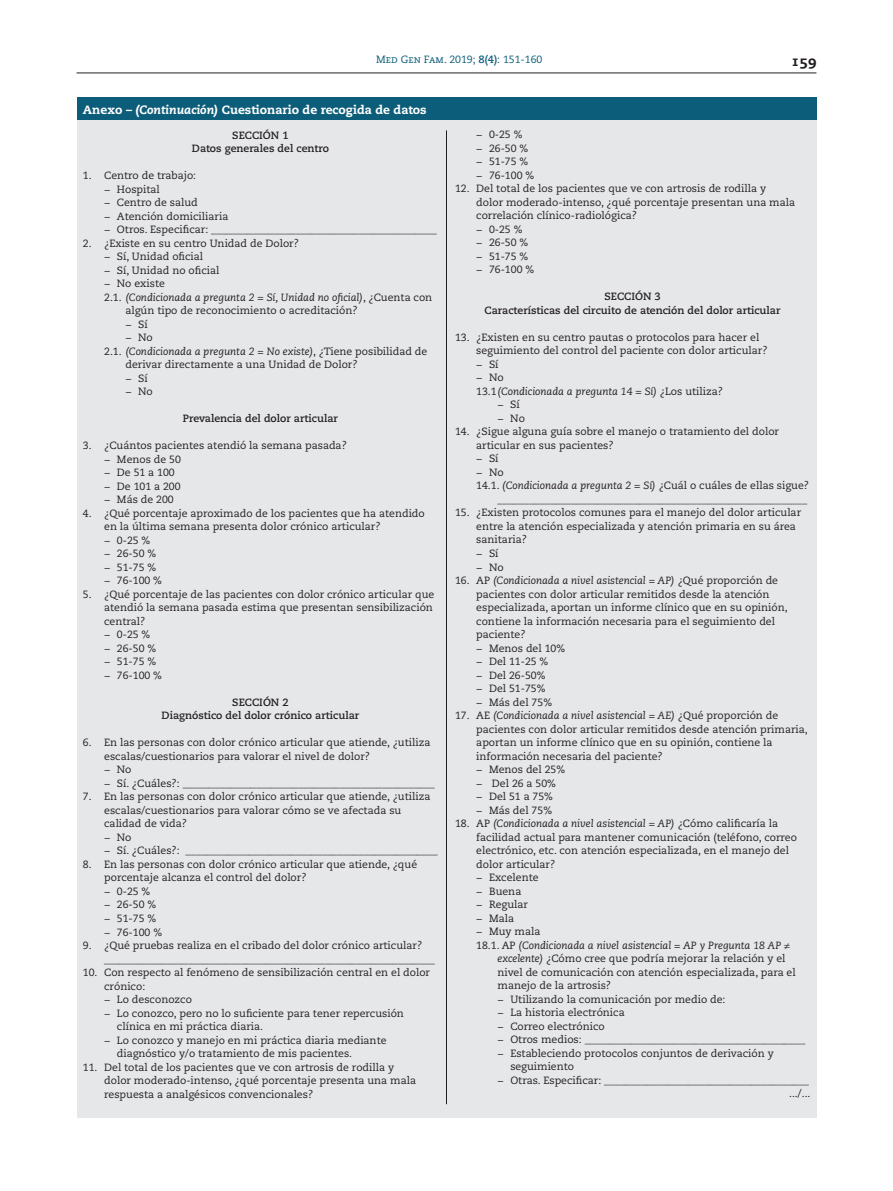
<style>
.page{position:relative;width:893px;height:1191px;background:#fff}
.page>*{position:absolute;margin:0;border:0;box-sizing:border-box;transform-origin:0 0}
.t1{font:14.25px "Caecilia Heavy SC";color:#231f20}
.t2{font:800 12px "Caecilia";color:#fff}
.t3{font:10.5px/13.5px "Caecilia";color:#231f20}
.t4{font:italic 10.5px "Caecilia";color:#231f20}
.t5{font:700 10.5px/13.5px "Caecilia";color:#231f20;text-align:center}
.t6{font:10.5px "Caecilia";color:#0c5d79}
.s1{font-family:"Caecilia Roman SC"}
.s2{font-weight:700}
.s3{font-style:italic}
.s4{font-style:normal}
</style>
<div class="page">
<hr style="left:77px;top:73px;width:739px;height:1px;background:#231f20">
<div style="left:77px;top:120px;width:739px;height:997px;background:#e6e7e9"></div>
<div style="left:77px;top:98px;width:739px;height:22px;background:#0c5d79"></div>
<hr style="left:446px;top:130px;width:1px;height:974px;background:#231f20">
<p class="t6" style="left:376px;top:53px;width:168px"><span class="s1">Med Gen Fam.</span> 2019; <span class="s2">8(4)</span>: 151-160</p>
<h1 class="t1" style="left:791px;top:52px;width:27px">159</h1>
<p class="t2" style="left:83px;top:102px;width:345px">Anexo – <span class="s3">(Continuación)</span> Cuestionario de recogida de datos</p>
<p class="t5" style="left:192px;top:128px;width:139px">SECCIÓN 1<br>Datos generales del centro</p>
<p class="t3" style="left:104px;top:169px;width:334px;text-indent:-21px">1. Centro de trabajo:<br>− Hospital<br>− Centro de salud<br>− Atención domiciliaria<br>− Otros. Especificar: ___________________________________________</p>
<p class="t3" style="left:83px;top:236px;width:218px">2. ¿Existe en su centro Unidad de Dolor?</p>
<p class="t3" style="left:104px;top:250px;width:101px">− Sí, Unidad oficial</p>
<p class="t3" style="left:104px;top:263px;width:117px">− Sí, Unidad no oficial</p>
<p class="t3" style="left:104px;top:277px;width:62px">− No existe</p>
<p class="t4" style="left:104px;top:291px;width:330px"><span class="s4">2.1.</span> (Condicionada a pregunta 2 = Sí, Unidad no oficial)<span class="s4">, ¿Cuenta con</span></p>
<p class="t3" style="left:125px;top:304px;width:234px">algún tipo de reconocimiento o acreditación?</p>
<p class="t3" style="left:125px;top:317px;width:24px">− Sí</p>
<p class="t3" style="left:125px;top:331px;width:29px">− No</p>
<p class="t4" style="left:104px;top:345px;width:325px"><span class="s4">2.1.</span> (Condicionada a pregunta 2 = No existe)<span class="s4">, ¿Tiene posibilidad de</span></p>
<p class="t3" style="left:125px;top:358px;width:234px">derivar directamente a una Unidad de Dolor?</p>
<p class="t3" style="left:125px;top:371px;width:24px">− Sí</p>
<p class="t3" style="left:125px;top:385px;width:29px">− No</p>
<p class="t5" style="left:183px;top:412px;width:157px">Prevalencia del dolor articular</p>
<p class="t3" style="left:104px;top:439px;width:244px;text-indent:-21px">3. ¿Cuántos pacientes atendió la semana pasada? − Menos de 50<br>− De 51 a 100<br>− De 101 a 200<br>− Más de 200</p>
<p class="t3" style="left:104px;top:506px;width:322px;text-indent:-21px">4. ¿Qué porcentaje aproximado de los pacientes que ha atendido en la última semana presenta dolor crónico articular?<br>− 0-25 %<br>− 26-50 %<br>− 51-75 %<br>− 76-100 %</p>
<p class="t3" style="left:104px;top:587px;width:332px;text-indent:-21px">5. ¿Qué porcentaje de las pacientes con dolor crónico articular que atendió la semana pasada estima que presentan sensibilización central?<br>− 0-25 %<br>− 26-50 %<br>− 51-75 %<br>− 76-100 %</p>
<p class="t5" style="left:162px;top:695px;width:199px">SECCIÓN 2<br>Diagnóstico del dolor crónico articular</p>
<p class="t3" style="left:104px;top:736px;width:332px;text-indent:-21px">6. En las personas con dolor crónico articular que atiende, ¿utiliza escalas/cuestionarios para valorar el nivel de dolor?<br>− No<br>− Sí. ¿Cuáles?: ________________________________________________</p>
<p class="t3" style="left:104px;top:790px;width:335px;text-indent:-21px">7. En las personas con dolor crónico articular que atiende, ¿utiliza escalas/cuestionarios para valorar cómo se ve afectada su calidad de vida?<br>− No<br>− Sí. ¿Cuáles?: ________________________________________________</p>
<p class="t3" style="left:104px;top:857px;width:315px;text-indent:-21px">8. En las personas con dolor crónico articular que atiende, ¿qué porcentaje alcanza el control del dolor?<br>− 0-25 %<br>− 26-50 %<br>− 51-75 %<br>− 76-100 %</p>
<p class="t3" style="left:104px;top:938px;width:332px;text-indent:-21px">9. ¿Qué pruebas realiza en el cribado del dolor crónico articular? _______________________________________________________________</p>
<p class="t3" style="left:83px;top:965px;width:349px">10. Con respecto al fenómeno de sensibilización central en el dolor</p>
<p class="t3" style="left:104px;top:979px;width:43px">crónico:</p>
<p class="t3" style="left:104px;top:992px;width:89px">− Lo desconozco</p>
<p class="t3" style="left:104px;top:1006px;width:301px">− Lo conozco, pero no lo suficiente para tener repercusión</p>
<p class="t3" style="left:117px;top:1019px;width:148px">clínica en mi práctica diaria.</p>
<p class="t3" style="left:104px;top:1033px;width:284px">− Lo conozco y manejo en mi práctica diaria mediante</p>
<p class="t3" style="left:117px;top:1046px;width:237px">diagnóstico y/o tratamiento de mis pacientes.</p>
<p class="t3" style="left:104px;top:1060px;width:313px;text-indent:-21px">11. Del total de los pacientes que ve con artrosis de rodilla y dolor moderado-intenso, ¿qué porcentaje presenta una mala respuesta a analgésicos convencionales?</p>
<p class="t3" style="left:476px;top:128px;width:59px">− 0-25 %<br>− 26-50 % − 51-75 % − 76-100 %</p>
<p class="t3" style="left:476px;top:182px;width:320px;text-indent:-21px">12. Del total de los pacientes que ve con artrosis de rodilla y dolor moderado-intenso, ¿qué porcentaje presentan una mala correlación clínico-radiológica?<br>− 0-25 %<br>− 26-50 %<br>− 51-75 %<br>− 76-100 %</p>
<p class="t5" style="left:484px;top:290px;width:298px">SECCIÓN 3<br>Características del circuito de atención del dolor articular</p>
<p class="t3" style="left:455px;top:331px;width:306px">13. ¿Existen en su centro pautas o protocolos para hacer el</p>
<p class="t3" style="left:476px;top:344px;width:293px">seguimiento del control del paciente con dolor articular?</p>
<p class="t3" style="left:476px;top:358px;width:24px">− Sí</p>
<p class="t3" style="left:476px;top:371px;width:29px">− No</p>
<p class="t4" style="left:476px;top:385px;width:248px"><span class="s4">13.1</span>(Condicionada a pregunta 14 = Sí) <span class="s4">¿Los utiliza?</span></p>
<p class="t3" style="left:498px;top:398px;width:24px">− Sí</p>
<p class="t3" style="left:498px;top:412px;width:29px">− No</p>
<p class="t3" style="left:455px;top:425px;width:326px">14. ¿Sigue alguna guía sobre el manejo o tratamiento del dolor</p>
<p class="t3" style="left:476px;top:439px;width:139px">articular en sus pacientes?</p>
<p class="t3" style="left:476px;top:452px;width:24px">− Sí</p>
<p class="t3" style="left:476px;top:466px;width:29px">− No</p>
<p class="t3" style="left:476px;top:479px;width:334px">14.1. <span class="s3">(Condicionada a pregunta 2 = Sí)</span> ¿Cuál o cuáles de ellas sigue?</p>
<p class="t3" style="left:498px;top:493px;width:311px">___________________________________________________________</p>
<p class="t3" style="left:476px;top:506px;width:326px;text-indent:-21px">15. ¿Existen protocolos comunes para el manejo del dolor articular entre la atención especializada y atención primaria en su área sanitaria?<br>− Sí<br>− No</p>
<p class="t3" style="left:476px;top:574px;width:313px;text-indent:-21px">16. AP <span class="s3">(Condicionada a nivel asistencial = AP)</span> ¿Qué proporción de pacientes con dolor articular remitidos desde la atención especializada, aportan un informe clínico que en su opinión, contiene la información necesaria para el seguimiento del paciente?<br>− Menos del 10%<br>− Del 11-25 %<br>− Del 26-50%<br>− Del 51-75%<br>− Más del 75%</p>
<p class="t3" style="left:476px;top:709px;width:333px;text-indent:-21px">17. AE <span class="s3">(Condicionada a nivel asistencial = AE)</span> ¿Qué proporción de pacientes con dolor articular remitidos desde atención primaria, aportan un informe clínico que en su opinión, contiene la información necesaria del paciente?<br>− Menos del 25%<br>− Del 26 a 50%<br>− Del 51 a 75%<br>− Más del 75%</p>
<p class="t4" style="left:455px;top:817px;width:325px"><span class="s4">18. AP</span> (Condicionada a nivel asistencial = AP) <span class="s4">¿Cómo calificaría la</span></p>
<p class="t3" style="left:476px;top:830px;width:322px">facilidad actual para mantener comunicación (teléfono, correo</p>
<p class="t3" style="left:476px;top:844px;width:314px">electrónico, etc. con atención especializada, en el manejo del</p>
<p class="t3" style="left:476px;top:857px;width:80px">dolor articular?</p>
<p class="t3" style="left:476px;top:871px;width:64px">− Excelente</p>
<p class="t3" style="left:476px;top:884px;width:47px">− Buena</p>
<p class="t3" style="left:476px;top:898px;width:53px">− Regular</p>
<p class="t3" style="left:476px;top:911px;width:39px">− Mala</p>
<p class="t3" style="left:476px;top:925px;width:66px">− Muy mala</p>
<p class="t4" style="left:476px;top:939px;width:315px"><span class="s4">18.1. AP</span> (Condicionada a nivel asistencial = AP y Pregunta 18 AP ≠</p>
<p class="t3" style="left:498px;top:952px;width:290px"><span class="s3">excelente)</span> ¿Cómo cree que podría mejorar la relación y el</p>
<p class="t3" style="left:498px;top:965px;width:300px">nivel de comunicación con atención especializada, para el</p>
<p class="t3" style="left:498px;top:979px;width:115px">manejo de la artrosis?</p>
<p class="t3" style="left:498px;top:992px;width:229px">− Utilizando la comunicación por medio de:</p>
<p class="t3" style="left:498px;top:1006px;width:129px">− La historia electrónica</p>
<p class="t3" style="left:498px;top:1019px;width:109px">− Correo electrónico</p>
<p class="t3" style="left:498px;top:1033px;width:309px">− Otros medios: __________________________________________</p>
<p class="t3" style="left:498px;top:1046px;width:278px">− Estableciendo protocolos conjuntos de derivación y</p>
<p class="t3" style="left:510px;top:1060px;width:65px">seguimiento</p>
<p class="t3" style="left:498px;top:1073px;width:313px">− Otras. Especificar: _______________________________________</p>
<p class="t3" style="left:789px;top:1087px;width:23px">.../...</p>
</div>
